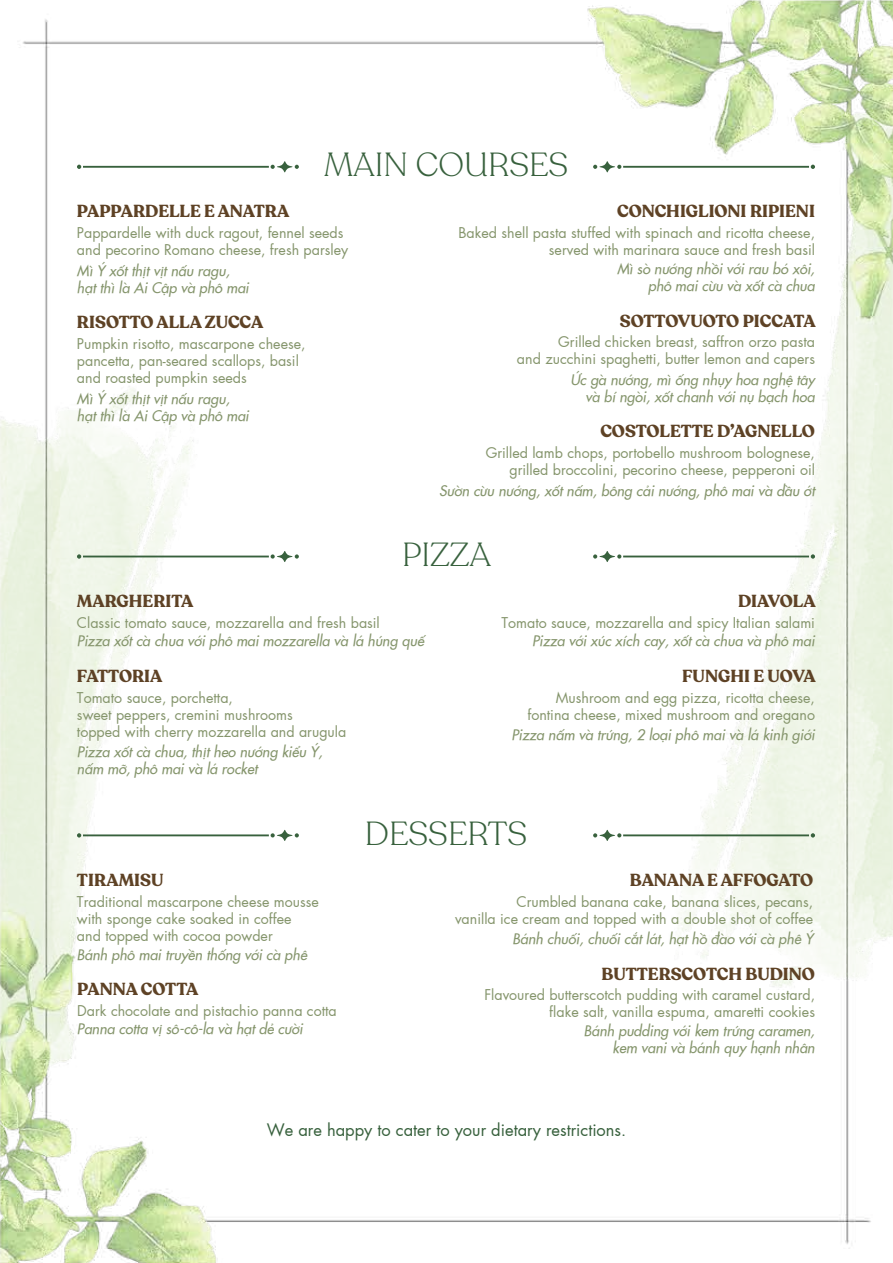
<style>
.page{position:relative;width:893px;height:1263px;background:#fff}
.page>*{position:absolute;margin:0;border:0;box-sizing:border-box;transform-origin:0 0}
.t1{font:300 33px "Recoleta Alt";color:#38613d}
.t2{font:700 17.25px "Recoleta";color:#5e4225}
.t3{font:16.5px "SFU Futura";color:#38613d}
.t4{font:14.25px/17.1px "SFU Futura";color:#85956c;text-align:right}
.t5{font:italic 14.25px/17.1px "SFU Futura";color:#85956c}
</style>
<div class="page">
<img style="left:0;top:0;width:893px;height:1263px">
<svg style="left:593px;top:161px;width:28px;height:11px"></svg>
<svg style="left:811px;top:165px;width:4px;height:4px"></svg>
<hr style="left:623px;top:166px;width:186px;height:2px;background:#38613d">
<svg style="left:271px;top:161px;width:28px;height:11px"></svg>
<svg style="left:77px;top:165px;width:4px;height:4px"></svg>
<hr style="left:83px;top:166px;width:186px;height:2px;background:#38613d">
<svg style="left:593px;top:830px;width:28px;height:11px"></svg>
<svg style="left:811px;top:833px;width:4px;height:4px"></svg>
<hr style="left:623px;top:834px;width:186px;height:2px;background:#38613d">
<svg style="left:271px;top:830px;width:28px;height:11px"></svg>
<svg style="left:77px;top:833px;width:4px;height:4px"></svg>
<hr style="left:83px;top:834px;width:186px;height:2px;background:#38613d">
<svg style="left:593px;top:551px;width:28px;height:11px"></svg>
<svg style="left:811px;top:554px;width:4px;height:5px"></svg>
<hr style="left:623px;top:556px;width:186px;height:1px;background:#38613d">
<svg style="left:271px;top:551px;width:28px;height:11px"></svg>
<svg style="left:77px;top:554px;width:4px;height:5px"></svg>
<hr style="left:83px;top:556px;width:186px;height:1px;background:#38613d">
<h1 class="t1" style="left:324px;top:144px;width:246px">MAIN COURSES</h1>
<p class="t2" style="left:77px;top:200px;width:214px">PAPPARDELLE E ANATRA</p>
<p class="t4" style="left:77px;top:223px;width:273px;text-align:left">Pappardelle with duck ragout, fennel seeds and pecorino Romano cheese, fresh parsley</p>
<p class="t5" style="left:77px;top:261px;width:173px">Mì Ý xốt thịt vịt nấu ragu, hạt thì là Ai Cập và phô mai</p>
<p class="t2" style="left:77px;top:311px;width:188px">RISOTTO ALLA ZUCCA</p>
<p class="t4" style="left:77px;top:334px;width:230px;text-align:left">Pumpkin risotto, mascarpone cheese, pancetta, pan-seared scallops, basil and roasted pumpkin seeds</p>
<p class="t5" style="left:77px;top:389px;width:173px">Mì Ý xốt thịt vịt nấu ragu, hạt thì là Ai Cập và phô mai</p>
<p class="t2" style="left:617px;top:200px;width:199px">CONCHIGLIONI RIPIENI</p>
<p class="t4" style="left:458px;top:223px;width:358px">Baked shell pasta stuffed with spinach and ricotta cheese, served with marinara sauce and fresh basil</p>
<p class="t5" style="left:617px;top:259px;width:199px;text-align:right">Mì sò nướng nhồi với rau bó xôi, phô mai cừu và xốt cà chua</p>
<p class="t2" style="left:620px;top:310px;width:197px">SOTTOVUOTO PICCATA</p>
<p class="t4" style="left:517px;top:332px;width:300px">Grilled chicken breast, saffron orzo pasta<br>and zucchini spaghetti, butter lemon and capers</p>
<p class="t5" style="left:570px;top:370px;width:246px;text-align:right">Ức gà nướng, mì ống nhụy hoa nghệ tây và bí ngòi, xốt chanh với nụ bạch hoa</p>
<p class="t2" style="left:600px;top:420px;width:216px">COSTOLETTE D’AGNELLO</p>
<p class="t4" style="left:486px;top:443px;width:331px">Grilled lamb chops, portobello mushroom bolognese, grilled broccolini, pecorino cheese, pepperoni oil</p>
<p class="t5" style="left:439px;top:481px;width:377px">Sườn cừu nướng, xốt nấm, bông cải nướng, phô mai và dầu ớt</p>
<h1 class="t1" style="left:402px;top:534px;width:90px">PIZZA</h1>
<p class="t2" style="left:77px;top:590px;width:118px">MARGHERITA</p>
<p class="t4" style="left:77px;top:613px;width:304px">Classic tomato sauce, mozzarella and fresh basil</p>
<p class="t5" style="left:77px;top:632px;width:348px">Pizza xốt cà chua với phô mai mozzarella và lá húng quế</p>
<p class="t2" style="left:77px;top:665px;width:87px">FATTORIA</p>
<p class="t4" style="left:77px;top:688px;width:271px;text-align:left">Tomato sauce, porchetta,<br>sweet peppers, cremini mushrooms<br>topped with cherry mozzarella and arugula</p>
<p class="t5" style="left:77px;top:742px;width:247px">Pizza xốt cà chua, thịt heo nướng kiểu Ý, nấm mỡ, phô mai và lá rocket</p>
<p class="t2" style="left:738px;top:590px;width:79px">DIAVOLA</p>
<p class="t4" style="left:501px;top:613px;width:315px">Tomato sauce, mozzarella and spicy Italian salami</p>
<p class="t5" style="left:532px;top:632px;width:284px">Pizza với xúc xích cay, xốt cà chua và phô mai</p>
<p class="t2" style="left:682px;top:665px;width:135px">FUNGHI E UOVA</p>
<p class="t4" style="left:527px;top:688px;width:289px">Mushroom and egg pizza, ricotta cheese, fontina cheese, mixed mushroom and oregano</p>
<p class="t5" style="left:511px;top:725px;width:305px">Pizza nấm và trứng, 2 loại phô mai và lá kinh giới</p>
<p class="t2" style="left:77px;top:869px;width:88px">TIRAMISU</p>
<p class="t4" style="left:77px;top:892px;width:243px;text-align:left">Traditional mascarpone cheese mousse with sponge cake soaked in coffee and topped with cocoa powder</p>
<p class="t5" style="left:77px;top:945px;width:231px">Bánh phô mai truyền thống với cà phê</p>
<p class="t2" style="left:77px;top:978px;width:123px">PANNA COTTA</p>
<p class="t4" style="left:77px;top:1001px;width:261px">Dark chocolate and pistachio panna cotta</p>
<p class="t5" style="left:77px;top:1019px;width:227px">Panna cotta vị sô-cô-la và hạt dẻ cười</p>
<h1 class="t1" style="left:365px;top:813px;width:164px">DESSERTS</h1>
<p class="t2" style="left:630px;top:869px;width:185px">BANANA E AFFOGATO</p>
<p class="t4" style="left:455px;top:892px;width:360px">Crumbled banana cake, banana slices, pecans,<br>vanilla ice cream and topped with a double shot of coffee</p>
<p class="t5" style="left:513px;top:929px;width:302px">Bánh chuối, chuối cắt lát, hạt hồ đào với cà phê Ý</p>
<p class="t2" style="left:601px;top:963px;width:215px">BUTTERSCOTCH BUDINO</p>
<p class="t4" style="left:484px;top:985px;width:332px">Flavoured butterscotch pudding with caramel custard, flake salt, vanilla espuma, amaretti cookies</p>
<p class="t5" style="left:584px;top:1021px;width:232px;text-align:right">Bánh pudding với kem trứng caramen, kem vani và bánh quy hạnh nhân</p>
<p class="t3" style="left:267px;top:1117px;width:361px">We are happy to cater to your dietary restrictions.</p>
</div>
